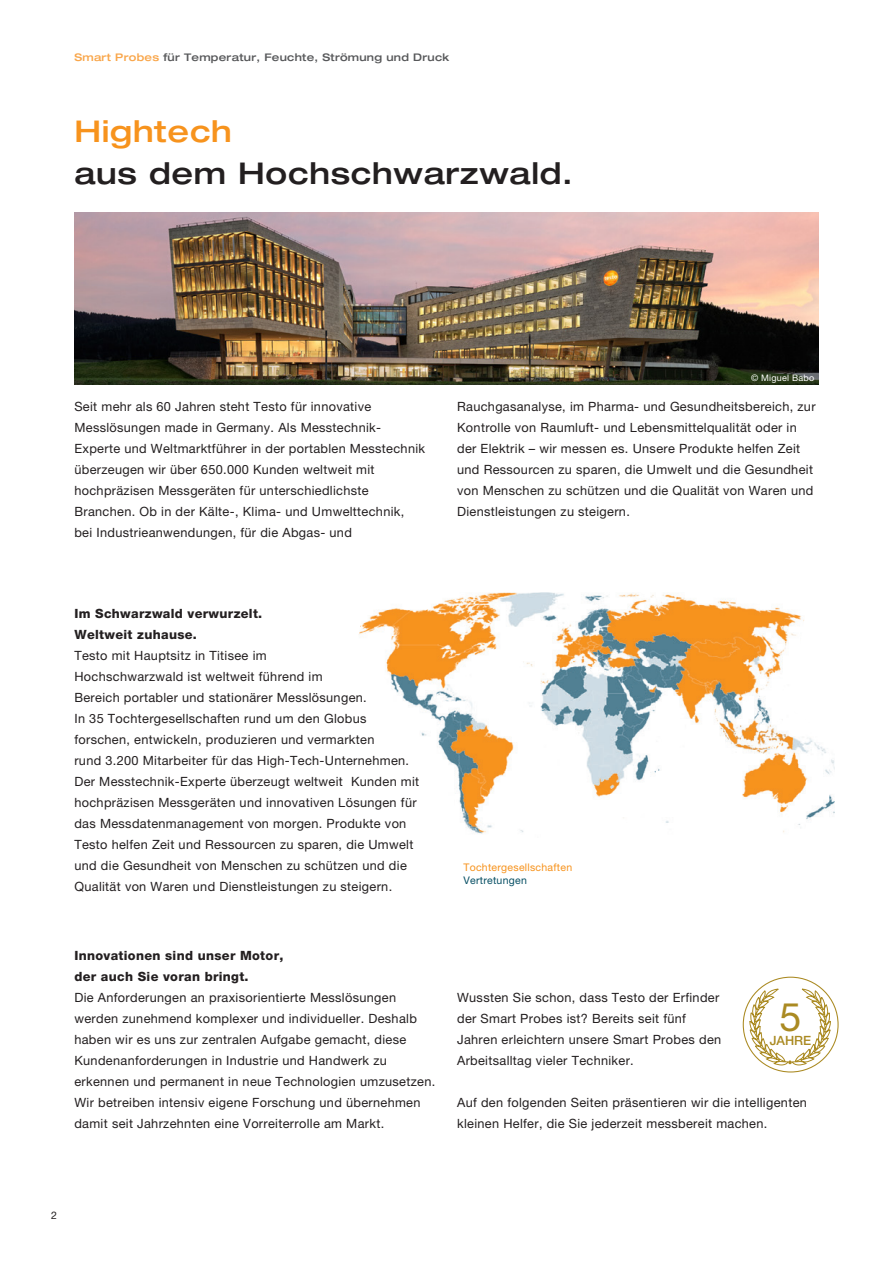
<style>
.page{position:relative;width:893px;height:1263px;background:#fff}
.page>*{position:absolute;margin:0;border:0;box-sizing:border-box;transform-origin:0 0}
.t1{font:39.45px "Helvetica Neue LTW1 G";color:#aa8a22}
.t2{font:500 expanded 30px "Helvetica Neue LTW1 G";letter-spacing:.025em;color:#231f20}
.t3{font:500 expanded 30px "Helvetica Neue LTW1 G";letter-spacing:.025em;color:#f7931d}
.t4{font:12.75px/21px "Helvetica Neue LTW1 G";letter-spacing:.025em;color:#231f20}
.t5{font:800 12.75px/21px "Helvetica Neue LTW1 G";letter-spacing:.025em;color:#231f20}
.t6{font:500 12.75px "Helvetica Neue LTW1 G";color:#aa8a22}
.t7{font:500 expanded 10.5px "Helvetica Neue LTW1 G";letter-spacing:.025em;color:#57585a}
.t8{font:10.5px "Helvetica Neue LTW1 G";letter-spacing:.025em;color:#f7931d}
.t9{font:10.5px "Helvetica Neue LTW1 G";letter-spacing:.025em;color:#074f64}
.t10{font:10.5px "Helvetica Neue LTW1 G";color:#231f20}
.t11{font:9px "Helvetica Neue LTW1 G";letter-spacing:.025em;color:#fff}
.s1{color:#f9a64a}
</style>
<div class="page">
<img style="left:74px;top:213px;width:745px;height:172px">
<img style="left:359px;top:592px;width:476px;height:242px">
<svg style="left:749px;top:988px;width:82px;height:77px"></svg>
<p class="t7" style="left:74px;top:50px;width:376px"><span class="s1">Smart Probes</span> für Temperatur, Feuchte, Strömung und Druck</p>
<h2 class="t3" style="left:74px;top:112px;width:159px">Hightech</h2>
<h2 class="t2" style="left:74px;top:154px;width:500px">aus dem Hochschwarzwald.</h2>
<p class="t11" style="left:751px;top:372px;width:65px">© Miguel Babo</p>
<p class="t4" style="left:74px;top:396px;width:352px">Seit mehr als 60 Jahren steht Testo für innovative Messlösungen made in Germany. Als Messtechnik-Experte und Weltmarktführer in der portablen Messtechnik überzeugen wir über 650.000 Kunden weltweit mit hochpräzisen Messgeräten für unterschiedlichste Branchen. Ob in der Kälte-, Klima- und Umwelttechnik, bei Industrieanwendungen, für die Abgas- und</p>
<p class="t4" style="left:457px;top:396px;width:360px">Rauchgasanalyse, im Pharma- und Gesundheitsbereich, zur Kontrolle von Raumluft- und Lebensmittelqualität oder in der Elektrik – wir messen es. Unsere Produkte helfen Zeit und Ressourcen zu sparen, die Umwelt und die Gesundheit von Menschen zu schützen und die Qualität von Waren und Dienstleistungen zu steigern.</p>
<p class="t5" style="left:74px;top:603px;width:189px">Im Schwarzwald verwurzelt.<br>Weltweit zuhause.</p>
<p class="t4" style="left:74px;top:645px;width:346px">Testo mit Hauptsitz in Titisee im<br>Hochschwarzwald ist weltweit führend im<br>Bereich portabler und stationärer Messlösungen.<br>In 35 Tochtergesellschaften rund um den Globus forschen, entwickeln, produzieren und vermarkten<br>rund 3.200 Mitarbeiter für das High-Tech-Unternehmen.<br>Der Messtechnik-Experte überzeugt weltweit Kunden mit hochpräzisen Messgeräten und innovativen Lösungen für das Messdatenmanagement von morgen. Produkte von Testo helfen Zeit und Ressourcen zu sparen, die Umwelt und die Gesundheit von Menschen zu schützen und die Qualität von Waren und Dienstleistungen zu steigern.</p>
<p class="t8" style="left:463px;top:860px;width:110px">Tochtergesellschaften</p>
<p class="t9" style="left:463px;top:874px;width:65px">Vertretungen</p>
<p class="t5" style="left:74px;top:944px;width:211px">Innovationen sind unser Motor, der auch Sie voran bringt.</p>
<p class="t4" style="left:74px;top:986px;width:362px">Die Anforderungen an praxisorientierte Messlösungen werden zunehmend komplexer und individueller. Deshalb haben wir es uns zur zentralen Aufgabe gemacht, diese Kundenanforderungen in Industrie und Handwerk zu erkennen und permanent in neue Technologien umzusetzen.<br>Wir betreiben intensiv eigene Forschung und übernehmen damit seit Jahrzehnten eine Vorreiterrolle am Markt.</p>
<p class="t4" style="left:457px;top:986px;width:266px">Wussten Sie schon, dass Testo der Erfinder der Smart Probes ist? Bereits seit fünf Jahren erleichtern unsere Smart Probes den Arbeitsalltag vieler Techniker.</p>
<h1 class="t1" style="left:779px;top:992px;width:23px">5</h1>
<p class="t6" style="left:770px;top:1032px;width:43px">JAHRE</p>
<p class="t4" style="left:457px;top:1091px;width:351px">Auf den folgenden Seiten präsentieren wir die intelligenten kleinen Helfer, die Sie jederzeit messbereit machen.</p>
<p class="t10" style="left:51px;top:1209px;width:7px">2</p>
</div>
